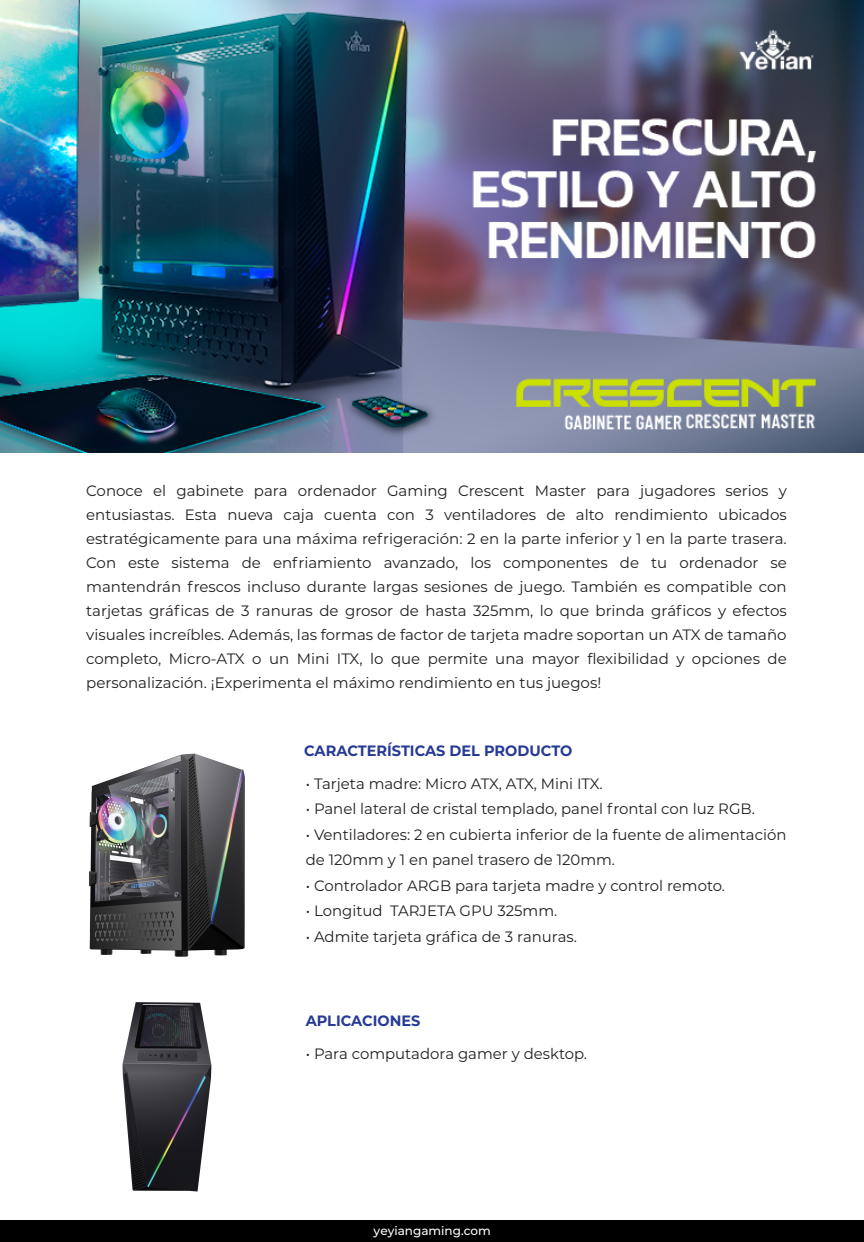
<style>
.page{position:relative;width:864px;height:1242px;background:#fff}
.page>*{position:absolute;margin:0;border:0;box-sizing:border-box;transform-origin:0 0}
.t1{font:15px/24px "Montserrat";color:#231f20;text-align:justify}
.t2{font:700 15px "Montserrat";color:#273a94}
.t3{font:500 12px "Montserrat";color:#fff}
</style>
<div class="page">
<div style="left:0;top:1221px;width:864px;height:21px;background:#000"></div>
<img style="left:122px;top:1002px;width:90px;height:190px">
<img style="left:89px;top:753px;width:156px;height:204px">
<img style="left:0;top:1px;width:864px;height:452px">
<p class="t1" style="left:86px;top:478px;width:702px">Conoce el gabinete para ordenador Gaming Crescent Master para jugadores serios y entusiastas. Esta nueva caja cuenta con 3 ventiladores de alto rendimiento ubicados estratégicamente para una máxima refrigeración: 2 en la parte inferior y 1 en la parte trasera.<br>Con este sistema de enfriamiento avanzado, los componentes de tu ordenador se mantendrán frescos incluso durante largas sesiones de juego. También es compatible con tarjetas gráficas de 3 ranuras de grosor de hasta 325mm, lo que brinda gráficos y efectos visuales increíbles. Además, las formas de factor de tarjeta madre soportan un ATX de tamaño completo, Micro-ATX o un Mini ITX, lo que permite una mayor flexibilidad y opciones de personalización. ¡Experimenta el máximo rendimiento en tus juegos!</p>
<p class="t2" style="left:304px;top:740px;width:270px">CARACTERÍSTICAS DEL PRODUCTO</p>
<p class="t1" style="left:306px;top:771px;width:298px">• Tarjeta madre: Micro ATX, ATX, Mini ITX.</p>
<p class="t1" style="left:306px;top:796px;width:451px">• Panel lateral de cristal templado, panel frontal con luz RGB.</p>
<p class="t1" style="left:306px;top:821px;width:482px;line-height:25.5px">• Ventiladores: 2 en cubierta inferior de la fuente de alimentación de 120mm y 1 en panel trasero de 120mm.</p>
<p class="t1" style="left:306px;top:873px;width:421px">• Controlador ARGB para tarjeta madre y control remoto.</p>
<p class="t1" style="left:306px;top:898px;width:253px">• Longitud TARJETA GPU 325mm.</p>
<p class="t1" style="left:306px;top:924px;width:273px">• Admite tarjeta gráfica de 3 ranuras.</p>
<p class="t2" style="left:306px;top:1009px;width:116px">APLICACIONES</p>
<p class="t1" style="left:306px;top:1041px;width:283px">• Para computadora gamer y desktop.</p>
<p class="t3" style="left:374px;top:1222px;width:119px">yeyiangaming.com</p>
</div>
